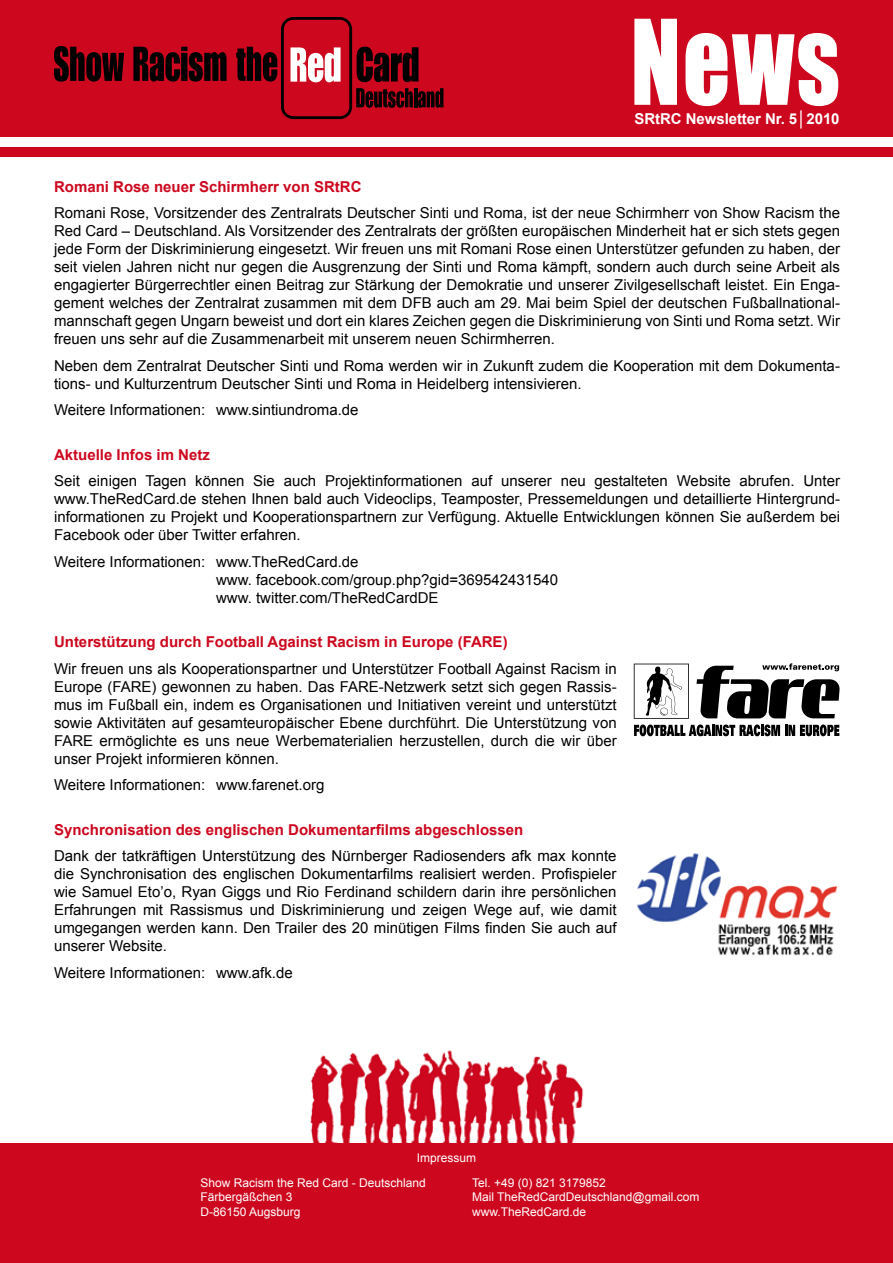
<style>
.page{position:relative;width:893px;height:1263px;background:#fff}
.page>*{position:absolute;margin:0;border:0;box-sizing:border-box;transform-origin:0 0}
.t1{font:108.9px "Impact";color:#fff;scale:.85 1}
.t2{font:15px/18px "Arial";color:#000;text-align:justify}
.t3{font:700 15px "Arial";color:#cd071e}
.t4{font:700 15px "Arial";letter-spacing:-.005em;color:#fff}
.t5{font:12px/14.4px "Arial";color:#fff}
</style>
<div class="page">
<img style="left:299px;top:1050px;width:295px;height:94px">
<div style="left:0;top:0;width:893px;height:136px;background:#cd071e"></div>
<div style="left:0;top:1144px;width:893px;height:119px;background:#cd071e"></div>
<div style="left:0;top:147px;width:893px;height:10px;background:#cd071e"></div>
<div style="left:281px;top:17px;width:71px;height:102px;border:3px solid #000;border-radius:11px"></div>
<svg style="left:54px;top:46px;width:70px;height:36px"></svg>
<svg style="left:133px;top:47px;width:94px;height:35px"></svg>
<svg style="left:236px;top:47px;width:41px;height:35px"></svg>
<svg style="left:357px;top:47px;width:61px;height:35px"></svg>
<svg style="left:356px;top:88px;width:87px;height:20px"></svg>
<svg style="left:290px;top:47px;width:51px;height:35px"></svg>
<svg style="left:634px;top:663px;width:205px;height:73px"></svg>
<img style="left:637px;top:853px;width:201px;height:103px">
<h1 class="t1" style="left:631px;top:-22px;width:248px">News</h1>
<p class="t4" style="left:635px;top:109px;width:206px">SRtRC Newsletter Nr. 5│2010</p>
<p class="t3" style="left:54px;top:177px;width:309px">Romani Rose neuer Schirmherr von SRtRC</p>
<p class="t2" style="left:54px;top:204px;width:787px">Romani Rose, Vorsitzender des Zentralrats Deutscher Sinti und Roma, ist der neue Schirmherr von Show Racism the Red Card – Deutschland. Als Vorsitzender des Zentralrats der größten europäischen Minderheit hat er sich stets gegen jede Form der Diskriminierung eingesetzt. Wir freuen uns mit Romani Rose einen Unterstützer gefunden zu haben, der seit vielen Jahren nicht nur gegen die Ausgrenzung der Sinti und Roma kämpft, sondern auch durch seine Arbeit als engagierter Bürgerrechtler einen Beitrag zur Stärkung der Demokratie und unserer Zivilgesellschaft leistet. Ein Enga&shy;gement welches der Zentralrat zusammen mit dem DFB auch am 29. Mai beim Spiel der deutschen Fußballnational&shy;mannschaft gegen Ungarn beweist und dort ein klares Zeichen gegen die Diskriminierung von Sinti und Roma setzt. Wir freuen uns sehr auf die Zusammenarbeit mit unserem neuen Schirmherren.</p>
<p class="t2" style="left:54px;top:357px;width:787px">Neben dem Zentralrat Deutscher Sinti und Roma werden wir in Zukunft zudem die Kooperation mit dem Dokumenta&shy;tions- und Kulturzentrum Deutscher Sinti und Roma in Heidelberg intensivieren.</p>
<p class="t2" style="left:54px;top:401px;width:306px">Weitere Informationen: www.sintiundroma.de</p>
<p class="t3" style="left:54px;top:445px;width:157px">Aktuelle Infos im Netz</p>
<p class="t2" style="left:54px;top:472px;width:787px">Seit einigen Tagen können Sie auch Projektinformationen auf unserer neu gestalteten Website abrufen. Unter www.TheRedCard.de stehen Ihnen bald auch Videoclips, Teamposter, Pressemeldungen und detaillierte Hintergrund&shy;informationen zu Projekt und Kooperationspartnern zur Verfügung. Aktuelle Entwicklungen können Sie außerdem bei Facebook oder über Twitter erfahren.</p>
<p class="t2" style="left:216px;top:553px;width:344px;text-align:left;text-indent:-162px">Weitere Informationen: www.TheRedCard.de<br>www. facebook.com/group.php?gid=369542431540 www. twitter.com/TheRedCardDE</p>
<p class="t3" style="left:54px;top:632px;width:455px">Unterstützung durch Football Against Racism in Europe (FARE)</p>
<p class="t2" style="left:54px;top:660px;width:564px">Wir freuen uns als Kooperationspartner und Unterstützer Football Against Racism in Europe (FARE) gewonnen zu haben. Das FARE-Netzwerk setzt sich gegen Rassis&shy;mus im Fußball ein, indem es Organisationen und Initiativen vereint und unterstützt sowie Aktivitäten auf gesamteuropäischer Ebene durchführt. Die Unterstützung von FARE ermöglichte es uns neue Werbematerialien herzustellen, durch die wir über unser Projekt informieren können.</p>
<p class="t2" style="left:54px;top:776px;width:272px">Weitere Informationen: www.farenet.org</p>
<p class="t3" style="left:54px;top:820px;width:471px">Synchronisation des englischen Dokumentarfilms abgeschlossen</p>
<p class="t2" style="left:54px;top:847px;width:564px">Dank der tatkräftigen Unterstützung des Nürnberger Radiosenders afk max konnte die Synchronisation des englischen Dokumentarfilms realisiert werden. Profispieler wie Samuel Eto’o, Ryan Giggs und Rio Ferdinand schildern darin ihre persönlichen Erfahrungen mit Rassismus und Diskriminierung und zeigen Wege auf, wie damit umgegangen werden kann. Den Trailer des 20 minütigen Films finden Sie auch auf unserer Website.</p>
<p class="t2" style="left:54px;top:964px;width:240px">Weitere Informationen: www.afk.de</p>
<p class="t5" style="left:417px;top:1151px;width:61px">Impressum</p>
<p class="t5" style="left:201px;top:1175px;width:227px">Show Racism the Red Card - Deutschland<br>Färbergäßchen 3<br>D-86150 Augsburg</p>
<p class="t5" style="left:472px;top:1175px;width:229px">Tel. +49 (0) 821 3179852<br>Mail TheRedCardDeutschland@gmail.com www.TheRedCard.de</p>
</div>
